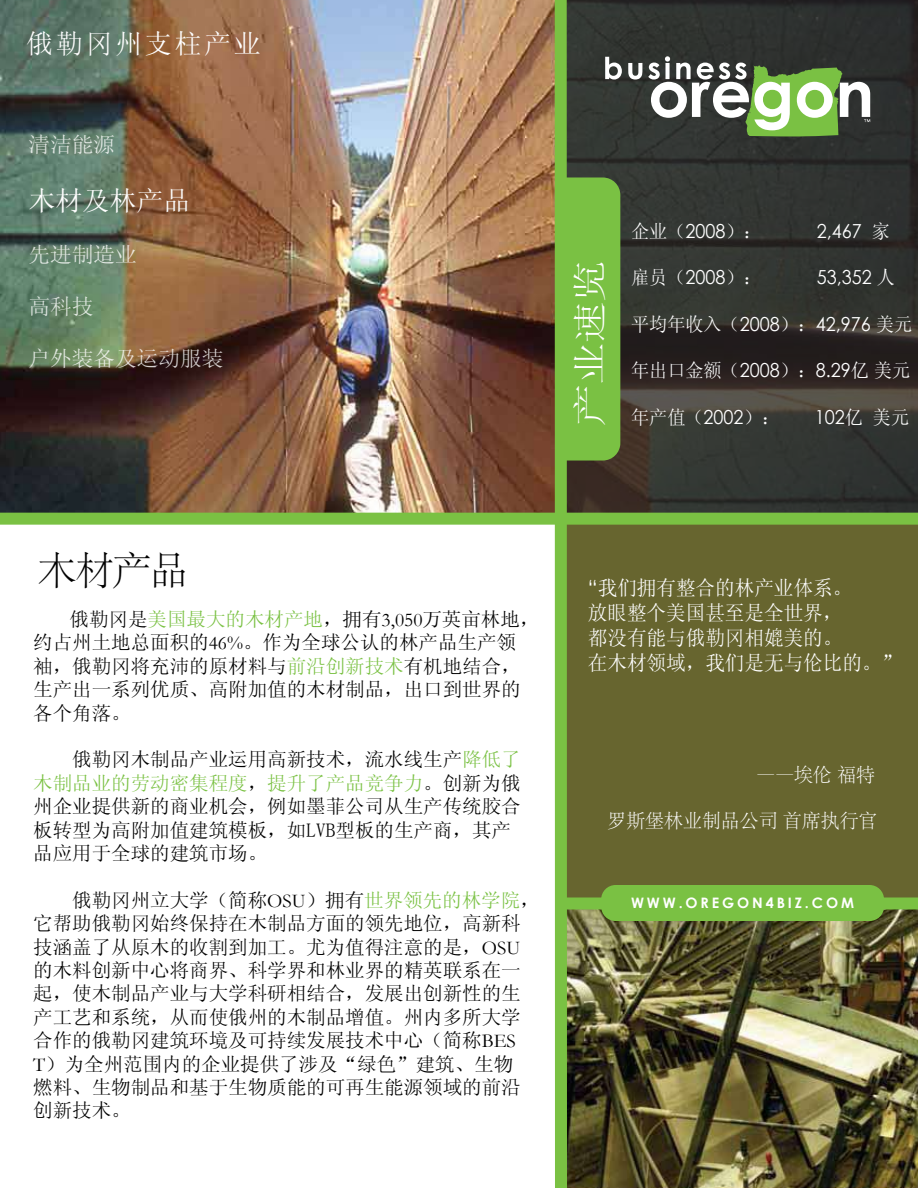
<style>
.page{position:relative;width:918px;height:1188px;background:#fff}
.page>*{position:absolute;margin:0;border:0;box-sizing:border-box;transform-origin:0 0}
.t1{font:300 39px "Adobe Song Std";color:#000}
.t2{font:300 33.6px "Adobe Song Std";color:#fff;scale:1.23 1}
.t3{font:27px "Sim Sun";letter-spacing:.1em;color:#fff}
.t4{font:21.6px "Sim Sun";color:rgb(255 255 255/.8)}
.t5{font:20.85px/24.9px "Sim Sun";color:#fff;scale:.94 1}
.t6{font:19.5px/23.4px "Sim Sun";color:#000}
.t7{font:19.35px "Sim Sun";color:#fff;scale:.93 1}
.t8{font:300 19.35px "Adobe Song Std";color:#fff}
.t9{font:19.35px "Century Gothic";color:#fff;scale:.93 1}
.t10{font:700 14.4px "Century Gothic";letter-spacing:.2em;color:#fff}
.s1{font-family:"Century Gothic"}
.s2{font-family:"Sim Sun"}
.s3{color:#7ac143}
.s4{font-family:"Garamond"}
</style>
<div class="page">
<div style="left:561px;top:519px;width:357px;height:380px;background:#67652f"></div>
<img style="left:0;top:0;width:555px;height:513px">
<img style="left:567px;top:909px;width:351px;height:279px">
<svg style="left:567px;top:0;width:351px;height:513px;background:#32322e"></svg>
<svg style="left:605px;top:57px;width:17px;height:23px"></svg>
<svg style="left:628px;top:63px;width:14px;height:17px"></svg>
<svg style="left:648px;top:56px;width:222px;height:81px"></svg>
<div style="left:0;top:513px;width:918px;height:12px;background:#7ac143"></div>
<div style="left:555px;top:0;width:12px;height:1188px;background:#7ac143"></div>
<div style="left:566px;top:177px;width:54px;height:284px;background:#7ac143"></div>
<div style="left:561px;top:897px;width:357px;height:12px;background:#7ac143"></div>
<div style="left:601px;top:885px;width:283px;height:36px;background:#7ac143;border-radius:14px"></div>
<p class="t3" style="left:26px;top:30px;width:236px">俄勒冈州支柱产业</p>
<p class="t4" style="left:28px;top:134px;width:88px">清洁能源</p>
<p class="t3" style="left:28px;top:187px;width:163px">木材及林产品</p>
<p class="t4" style="left:28px;top:244px;width:110px">先进制造业</p>
<p class="t4" style="left:28px;top:296px;width:66px">高科技</p>
<p class="t4" style="left:28px;top:348px;width:196px">户外装备及运动服装</p>
<p class="t2" style="left:572px;top:426px;width:136px;rotate:-90deg">产业速览</p>
<p class="t7" style="left:631px;top:221px;width:142px">企业（<span class="s1">2008</span>）：</p>
<p class="t9" style="left:817px;top:219px;width:80px">2,467 <span class="s2">家</span></p>
<p class="t7" style="left:631px;top:268px;width:142px">雇员（<span class="s1">2008</span>）：</p>
<p class="t9" style="left:817px;top:266px;width:86px">53,352 <span class="s2">人</span></p>
<p class="t7" style="left:631px;top:314px;width:304px">平均年收入（<span class="s1">2008</span>）：<span class="s1">42,976</span> 美元</p>
<p class="t7" style="left:631px;top:361px;width:302px">年出口金额（<span class="s1">2008</span>）：<span class="s1">8.29</span>亿美元</p>
<p class="t7" style="left:631px;top:407px;width:161px">年产值（<span class="s1">2002</span>）：</p>
<p class="t9" style="left:815px;top:405px;width:103px">102<span class="s2">亿 美元</span></p>
<p class="t1" style="left:38px;top:550px;width:152px">木材产品</p>
<p class="t6" style="left:33px;top:607px;width:508px;text-indent:36px">俄勒冈是<span class="s3">美国最大的木材产地</span>，拥有<span class="s4">3,050</span>万英亩林地，约占州土地总面积的<span class="s4">46%</span>。作为全球公认的林产品生产领袖，俄勒冈将充沛的原材料与<span class="s3">前沿创新技术</span>有机地结合，生产出一系列优质、高附加值的木材制品，出口到世界的各个角落。</p>
<p class="t6" style="left:33px;top:748px;width:489px;text-indent:39px">俄勒冈木制品产业运用高新技术，流水线生产<span class="s3">降低了木制品业的劳动密集程度</span>，<span class="s3">提升了产品竞争力</span>。创新为俄州企业提供新的商业机会，例如墨菲公司从生产传统胶合板转型为高附加值建筑模板，如LVB型板的生产商，其产品应用于全球的建筑市场。</p>
<p class="t6" style="left:33px;top:888px;width:508px;text-indent:39px">俄勒冈州立大学（简称<span class="s4">OSU</span>）拥有<span class="s3">世界领先的林学院</span>，它帮助俄勒冈始终保持在木制品方面的领先地位，高新科技涵盖了从原木的收割到加工。尤为值得注意的是，<span class="s4">OSU</span>的木料创新中心将商界、科学界和林业界的精英联系在一起，使木制品产业与大学科研相结合，发展出创新性的生产工艺和系统，从而使俄州的木制品增值。州内多所大学合作的俄勒冈建筑环境及可持续发展技术中心（简称<span class="s4">BES<br>T</span>）为全州范围内的企业提供了涉及“绿色”建筑、生物<br>燃料、生物制品和基于生物质能的可再生能源领域的前沿创新技术。</p>
<p class="t5" style="left:588px;top:575px;width:335px"><span class="s1">“</span>我们拥有整合的林产业体系。<br>放眼整个美国甚至是全世界，<br>都没有能与俄勒冈相媲美的。<br>在木材领域，我们是无与伦比的。”</p>
<p class="t8" style="left:756px;top:764px;width:120px">——埃伦福特</p>
<p class="t8" style="left:607px;top:811px;width:272px">罗斯堡林业制品公司首席执行官</p>
<p class="t10" style="left:631px;top:894px;width:224px">WWW.OREGON4BIZ.COM</p>
</div>
